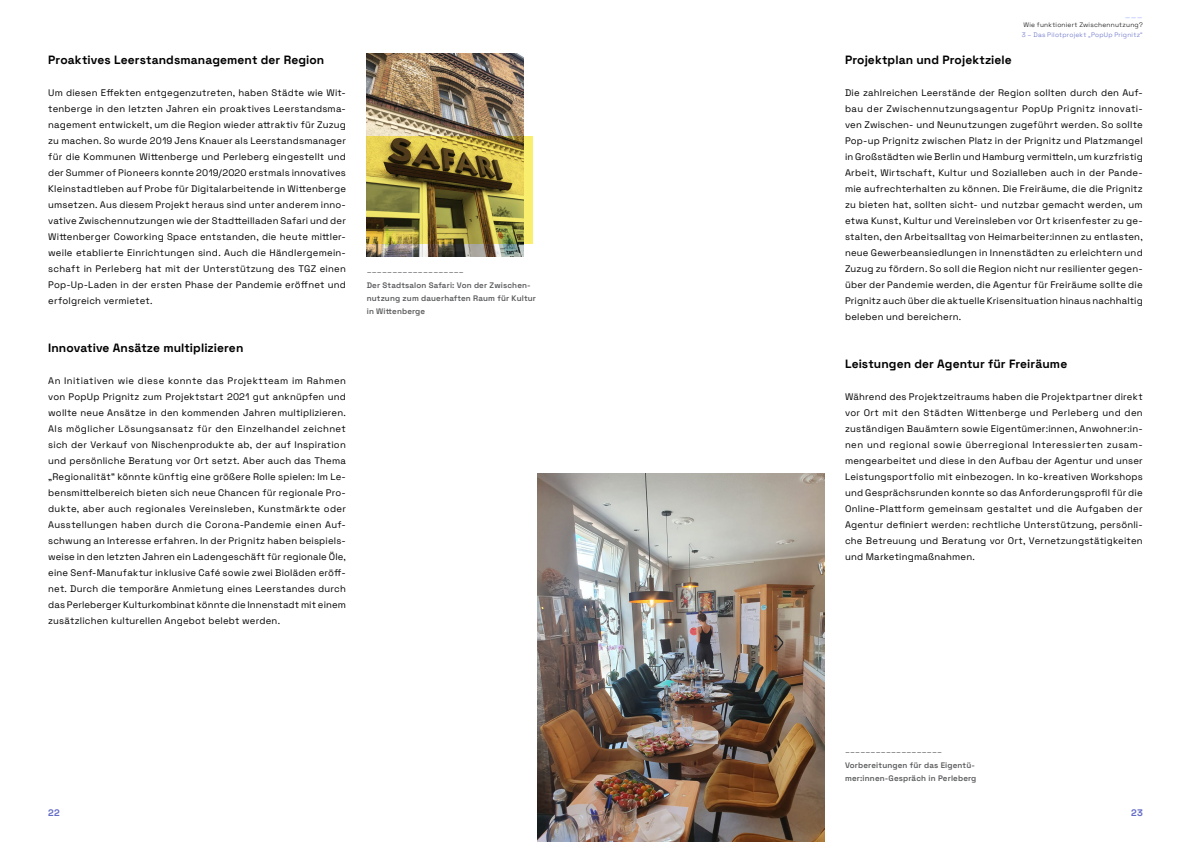
<style>
.page{position:relative;width:1191px;height:842px;background:#fff}
.page>*{position:absolute;margin:0;border:0;box-sizing:border-box;transform-origin:0 0}
.t1{font:700 12px "Space Grotesk";letter-spacing:.01em;color:#000}
.t2{font:9.5px/16px "Space Grotesk";letter-spacing:.02em;color:#000;text-align:justify}
.t3{font:700 9.5px "Space Grotesk";color:#626bc6}
.t4{font:9.5px "Space Grotesk";color:#b6c1ff}
.t5{font:600 8px/13px "Space Grotesk";letter-spacing:.02em;color:#58595b}
.t6{font:8px "Space Grotesk";color:#58595b}
.t7{font:300 6.5px "Space Grotesk";letter-spacing:.035em;color:#626bc6}
.t8{font:300 6.5px "Space Grotesk";letter-spacing:.04em;color:#000}
</style>
<div class="page">
<img style="left:367px;top:53px;width:157px;height:203px">
<svg style="left:367px;top:137px;width:166px;height:107px;background:#928439"></svg>
<img style="left:537px;top:473px;width:287px;height:369px">
<p class="t1" style="left:48px;top:50px;width:277px">Proaktives Leerstandsmanagement der Region</p>
<p class="t2" style="left:48px;top:84px;width:299px">Um diesen Effekten entgegenzutreten, haben Städte wie Wit&shy;tenberge in den letzten Jahren ein proaktives Leerstandsma&shy;nagement entwickelt, um die Region wieder attraktiv für Zuzug zu machen. So wurde 2019 Jens Knauer als Leerstandsmanager für die Kommunen Wittenberge und Perleberg eingestellt und der Summer of Pioneers konnte 2019/2020 erstmals innovatives Kleinstadtleben auf Probe für Digitalarbeitende in Wittenberge umsetzen. Aus diesem Projekt heraus sind unter anderem inno&shy;vative Zwischennutzungen wie der Stadtteilladen Safari und der Wittenberger Coworking Space entstanden, die heute mittler&shy;weile etablierte Einrichtungen sind. Auch die Händlergemein&shy;schaft in Perleberg hat mit der Unterstützung des TGZ einen Pop-Up-Laden in der ersten Phase der Pandemie eröffnet und erfolgreich vermietet.</p>
<p class="t1" style="left:48px;top:338px;width:197px">Innovative Ansätze multiplizieren</p>
<p class="t2" style="left:48px;top:372px;width:299px">An Initiativen wie diese konnte das Projektteam im Rahmen von PopUp Prignitz zum Projektstart 2021 gut anknüpfen und wollte neue Ansätze in den kommenden Jahren multiplizieren.<br>Als möglicher Lösungsansatz für den Einzelhandel zeichnet sich der Verkauf von Nischenprodukte ab, der auf Inspiration und persönliche Beratung vor Ort setzt. Aber auch das Thema „Regionalität“ könnte künftig eine größere Rolle spielen: Im Le&shy;bensmittelbereich bieten sich neue Chancen für regionale Pro&shy;dukte, aber auch regionales Vereinsleben, Kunstmärkte oder Ausstellungen haben durch die Corona-Pandemie einen Auf&shy;schwung an Interesse erfahren. In der Prignitz haben beispiels&shy;weise in den letzten Jahren ein Ladengeschäft für regionale Öle, eine Senf-Manufaktur inklusive Café sowie zwei Bioläden eröff&shy;net. Durch die temporäre Anmietung eines Leerstandes durch das Perleberger Kulturkombinat könnte die Innenstadt mit einem zusätzlichen kulturellen Angebot belebt werden.</p>
<p class="t6" style="left:367px;top:263px;width:99px">___________________</p>
<p class="t5" style="left:367px;top:278px;width:171px">Der Stadtsalon Safari: Von der Zwischen&shy;nutzung zum dauerhaften Raum für Kultur in Wittenberge</p>
<p class="t4" style="left:1124px;top:7px;width:19px">___</p>
<p class="t8" style="left:1023px;top:20px;width:121px">Wie funktioniert Zwischennutzung?</p>
<p class="t7" style="left:1022px;top:30px;width:122px">3 – Das Pilotprojekt „PopUp Prignitz“</p>
<p class="t1" style="left:845px;top:50px;width:168px">Projektplan und Projektziele</p>
<p class="t2" style="left:845px;top:84px;width:299px">Die zahlreichen Leerstände der Region sollten durch den Auf&shy;bau der Zwischennutzungsagentur PopUp Prignitz innovati&shy;ven Zwischen- und Neunutzungen zugeführt werden. So sollte Pop-up Prignitz zwischen Platz in der Prignitz und Platzmangel in Großstädten wie Berlin und Hamburg vermitteln, um kurzfristig Arbeit, Wirtschaft, Kultur und Sozialleben auch in der Pande&shy;mie aufrechterhalten zu können. Die Freiräume, die die Prignitz zu bieten hat, sollten sicht- und nutzbar gemacht werden, um etwa Kunst, Kultur und Vereinsleben vor Ort krisenfester zu ge&shy;stalten, den Arbeitsalltag von Heimarbeiter:innen zu entlasten, neue Gewerbeansiedlungen in Innenstädten zu erleichtern und Zuzug zu fördern. So soll die Region nicht nur resilienter gegen&shy;über der Pandemie werden, die Agentur für Freiräume sollte die Prignitz auch über die aktuelle Krisensituation hinaus nachhaltig beleben und bereichern.</p>
<p class="t1" style="left:845px;top:354px;width:224px">Leistungen der Agentur für Freiräume</p>
<p class="t2" style="left:845px;top:388px;width:299px">Während des Projektzeitraums haben die Projektpartner direkt vor Ort mit den Städten Wittenberge und Perleberg und den zuständigen Bauämtern sowie Eigentümer:innen, Anwohner:in&shy;nen und regional sowie überregional Interessierten zusam&shy;mengearbeitet und diese in den Aufbau der Agentur und unser Leistungsportfolio mit einbezogen. In ko-kreativen Workshops und Gesprächsrunden konnte so das Anforderungsprofil für die Online-Plattform gemeinsam gestaltet und die Aufgaben der Agentur definiert werden: rechtliche Unterstützung, persönli&shy;che Betreuung und Beratung vor Ort, Vernetzungstätigkeiten und Marketingmaßnahmen.</p>
<p class="t6" style="left:845px;top:743px;width:99px">___________________</p>
<p class="t5" style="left:845px;top:758px;width:133px">Vorbereitungen für das Eigentü&shy;mer:innen-Gespräch in Perleberg</p>
<p class="t3" style="left:48px;top:805px;width:13px">22</p>
<p class="t3" style="left:1131px;top:805px;width:13px">23</p>
</div>
